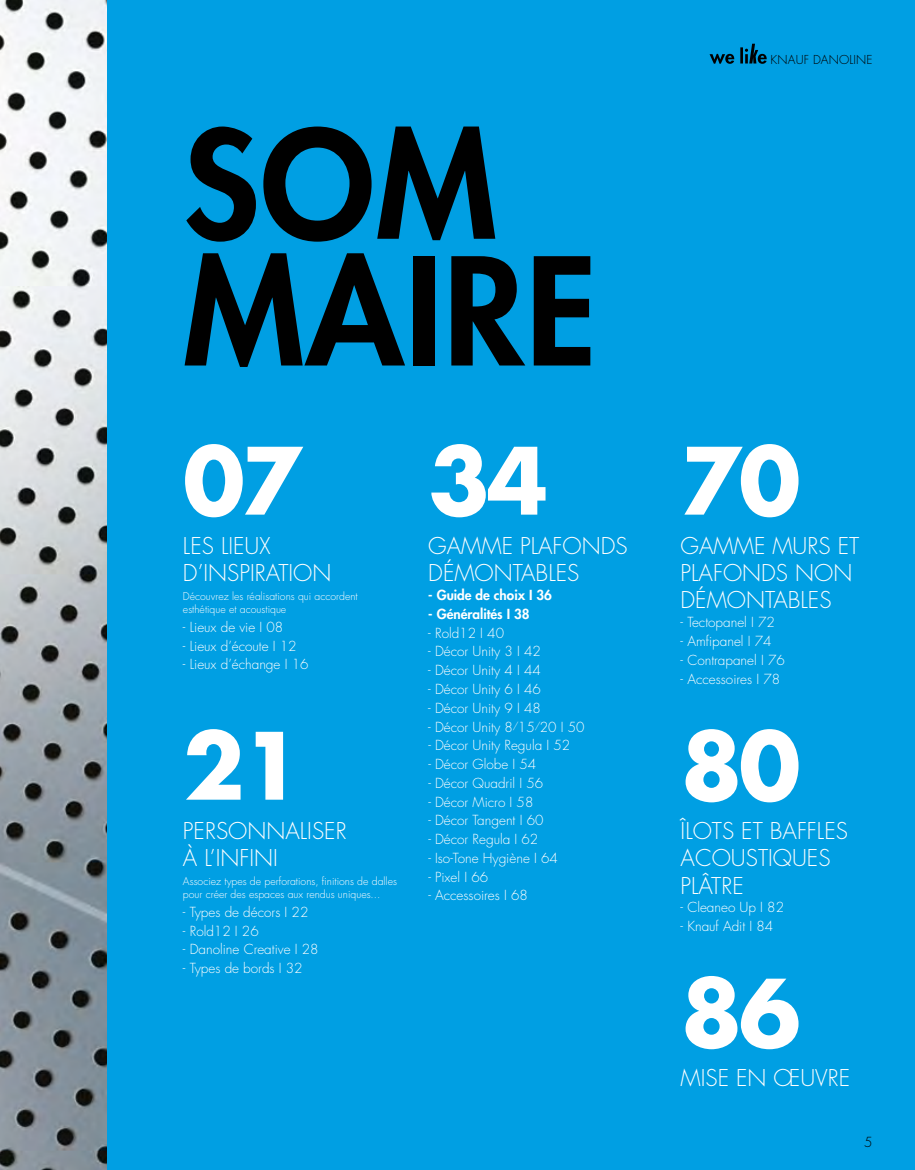
<style>
.page{position:relative;width:915px;height:1170px;background:#fff}
.page>*{position:absolute;margin:0;border:0;box-sizing:border-box;transform-origin:0 0}
.t1{font:800 144.9px/126.6px "Futura Std";letter-spacing:.01em;color:#000}
.t2{font:700 90px "Futura Std";letter-spacing:-.04em;color:#fff}
.t3{font:300 22.5px/27px "Futura Std";color:#fff}
.t4{font:300 13.5px "Futura Std";color:#fff}
.t5{font:800 13.5px "Futura Std";color:#fff}
.t6{font:300 13.5px "Futura Std";color:#000}
.t7{font:300 12px "Futura Std";letter-spacing:.01em;color:#000}
.t8{font:300 10.5px/12.6px "Futura Std";color:#fff}
</style>
<div class="page">
<div style="left:106px;top:0;width:808px;height:1169px;background:#009fe3"></div>
<img style="left:0;top:0;width:106px;height:1169px">
<svg style="left:709px;top:44px;width:57px;height:20px"></svg>
<h1 class="t1" style="left:183px;top:122px;width:415px">SOM<br>MAIRE</h1>
<h2 class="t2" style="left:183px;top:421px;width:121px">07</h2>
<h3 class="t3" style="left:183px;top:533px;width:150px">LES LIEUX<br>D’INSPIRATION</h3>
<p class="t8" style="left:183px;top:590px;width:176px">Découvrez les réalisations qui accordent esthétique et acoustique</p>
<p class="t4" style="left:183px;top:618px;width:102px">- Lieux de vie I 08</p>
<p class="t4" style="left:183px;top:637px;width:115px">- Lieux d’écoute I 12</p>
<p class="t4" style="left:183px;top:656px;width:127px">- Lieux d’échange I 16</p>
<h2 class="t2" style="left:183px;top:706px;width:121px">21</h2>
<h3 class="t3" style="left:183px;top:818px;width:165px">PERSONNALISER<br>À L’INFINI</h3>
<p class="t8" style="left:183px;top:875px;width:215px">Associez types de perforations, finitions de dalles pour créer des espaces aux rendus uniques...</p>
<p class="t4" style="left:183px;top:903px;width:127px">- Types de décors I 22</p>
<p class="t4" style="left:183px;top:922px;width:77px">- Rold12 I 26</p>
<p class="t4" style="left:183px;top:941px;width:137px">- Danoline Creative I 28</p>
<p class="t4" style="left:183px;top:959px;width:121px">- Types de bords I 32</p>
<h2 class="t2" style="left:428px;top:421px;width:121px">34</h2>
<h3 class="t3" style="left:428px;top:533px;width:201px">GAMME PLAFONDS<br>DÉMONTABLES</h3>
<p class="t5" style="left:428px;top:586px;width:125px">- Guide de choix I 36</p>
<p class="t5" style="left:428px;top:605px;width:103px">- Généralités I 38</p>
<p class="t4" style="left:428px;top:624px;width:77px">- Rold12 I 40</p>
<p class="t4" style="left:428px;top:643px;width:114px">- Décor Unity 3 I 42</p>
<p class="t4" style="left:428px;top:662px;width:114px">- Décor Unity 4 I 44</p>
<p class="t4" style="left:428px;top:680px;width:114px">- Décor Unity 6 I 46</p>
<p class="t4" style="left:428px;top:699px;width:114px">- Décor Unity 9 I 48</p>
<p class="t4" style="left:428px;top:718px;width:158px">- Décor Unity 8<sup>/</sup>15<sup>/</sup>20 I 50</p>
<p class="t4" style="left:428px;top:737px;width:143px">- Décor Unity Regula I 52</p>
<p class="t4" style="left:428px;top:755px;width:109px">- Décor Globe I 54</p>
<p class="t4" style="left:428px;top:774px;width:116px">- Décor Quadril I 56</p>
<p class="t4" style="left:428px;top:793px;width:106px">- Décor Micro I 58</p>
<p class="t4" style="left:428px;top:812px;width:117px">- Décor Tangent I 60</p>
<p class="t4" style="left:428px;top:830px;width:111px">- Décor Regula I 62</p>
<p class="t4" style="left:428px;top:849px;width:131px">- Iso-Tone Hygiène I 64</p>
<p class="t4" style="left:428px;top:868px;width:61px">- Pixel I 66</p>
<p class="t4" style="left:428px;top:887px;width:101px">- Accessoires I 68</p>
<p class="t7" style="left:770px;top:52px;width:103px">KNAUF DANOLINE</p>
<h2 class="t2" style="left:680px;top:421px;width:121px">70</h2>
<h3 class="t3" style="left:680px;top:533px;width:180px">GAMME MURS ET<br>PLAFONDS NON<br>DÉMONTABLES</h3>
<p class="t4" style="left:680px;top:614px;width:96px">- Tectopanel I 72</p>
<p class="t4" style="left:680px;top:632px;width:92px">- Amfipanel I 74</p>
<p class="t4" style="left:680px;top:651px;width:106px">- Contrapanel I 76</p>
<p class="t4" style="left:680px;top:670px;width:101px">- Accessoires I 78</p>
<h2 class="t2" style="left:680px;top:706px;width:121px">80</h2>
<h3 class="t3" style="left:680px;top:818px;width:169px">ÎLOTS ET BAFFLES<br>ACOUSTIQUES<br>PLÂTRE</h3>
<p class="t4" style="left:680px;top:899px;width:105px">- Cleaneo Up I 82</p>
<p class="t4" style="left:680px;top:917px;width:94px">- Knauf Adit I 84</p>
<h2 class="t2" style="left:680px;top:952px;width:121px">86</h2>
<h3 class="t3" style="left:680px;top:1065px;width:171px">MISE EN ŒUVRE</h3>
<p class="t6" style="left:863px;top:1133px;width:10px">5</p>
</div>
